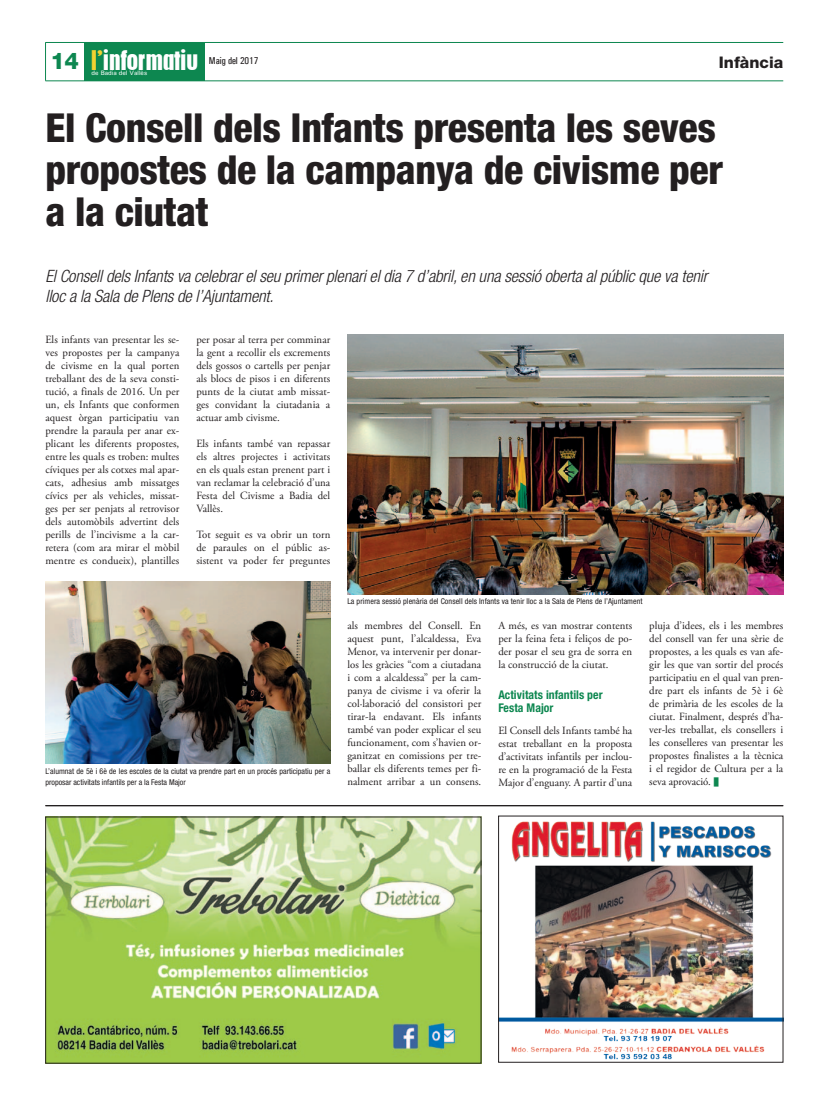
<style>
.page{position:relative;width:823px;height:1106px;background:#fff}
.page>*{position:absolute;margin:0;border:0;box-sizing:border-box;transform-origin:0 0}
.t1{font:800 condensed 40px/42px "Helvetica Neue LT Std";letter-spacing:-.01em;color:#231f20}
.t2{font:800 23px "Helvetica Neue LT Std";color:#0d8750}
.t3{font:22.3px "Pilsen Plakat";color:#fff}
.t4{font:italic 300 condensed 17px/20px "Helvetica Neue LT Std";letter-spacing:-.01em;color:#231f20}
.t5{font:800 16px "Helvetica Neue LT Std";color:#231f20}
.t6{font:700 condensed 12px/13px "Helvetica Neue LT Std";letter-spacing:.005em;color:#0d8750}
.t7{font:11px/13px "Adobe Garamond Pro";letter-spacing:.005em;color:#231f20;text-align:justify}
.t8{font:500 condensed 10px "Univers";color:#231f20}
.t9{font:condensed 8px/11px "Helvetica Neue LT Std";color:#231f20}
.t10{font:500 6.4px "Univers";color:#fff}
.s1{color:#f2d231}
.s2{color:#0d8750}
</style>
<div class="page">
<hr style="left:45px;top:805px;width:737px;height:1px;background:#231f20">
<img style="left:47px;top:818px;width:432px;height:243px">
<img style="left:500px;top:821px;width:280px;height:239px">
<hr style="left:45px;top:42px;width:737px;height:1px;background:#0d8750">
<hr style="left:45px;top:81px;width:737px;height:1px;background:#0d8750">
<hr style="left:45px;top:42px;width:1px;height:39px;background:#0d8750">
<div style="left:84px;top:42px;width:121px;height:39px;background:#0d8750"></div>
<img style="left:45px;top:581px;width:285px;height:182px">
<img style="left:347px;top:334px;width:435px;height:260px">
<h3 class="t3" style="left:91px;top:42px;width:108px"><span class="s1">l'</span>informatiu</h3>
<h3 class="t5" style="left:718px;top:53px;width:66px">Infància</h3>
<h2 class="t2" style="left:51px;top:47px;width:30px">14</h2>
<p class="t8" style="left:209px;top:55px;width:51px">Maig del 2017</p>
<p class="t10" style="left:91px;top:69px;width:57px">de Badia del Vallès</p>
<h1 class="t1" style="left:45px;top:106px;width:679px">El Consell dels Infants presenta les seves propostes de la campanya de civisme per a la ciutat</h1>
<h3 class="t4" style="left:45px;top:266px;width:663px">El Consell dels Infants va celebrar el seu primer plenari el dia 7 d’abril, en una sessió oberta al públic que va tenir lloc a la Sala de Plens de l’Ajuntament.</h3>
<p class="t7" style="left:45px;top:333px;width:135px">Els infants van presentar les se&shy;ves propostes per la campanya de civisme en la qual porten treballant des de la seva consti&shy;tució, a finals de 2016. Un per un, els Infants que conformen aquest òrgan participatiu van prendre la paraula per anar ex&shy;plicant les diferents propostes, entre les quals es troben: multes cíviques per als cotxes mal apar&shy;cats, adhesius amb missatges cívics per als vehicles, missat&shy;ges per ser penjats al retrovisor dels automòbils advertint dels perills de l’incivisme a la car&shy;retera (com ara mirar el mòbil mentre es condueix), plantilles</p>
<p class="t7" style="left:196px;top:333px;width:135px">per posar al terra per comminar la gent a recollir els excrements dels gossos o cartells per penjar als blocs de pisos i en diferents punts de la ciutat amb missat&shy;ges convidant la ciutadania a actuar amb civisme.</p>
<p class="t7" style="left:196px;top:437px;width:135px">Els infants també van repassar els altres projectes i activitats en els quals estan prenent part i van reclamar la celebració d’una Festa del Civisme a Badia del Vallès.</p>
<p class="t7" style="left:196px;top:528px;width:135px">Tot seguit es va obrir un torn de paraules on el públic as&shy;sistent va poder fer preguntes</p>
<p class="t9" style="left:45px;top:765px;width:286px">L’alumnat de 5è i 6è de les escoles de la ciutat va prendre part en un procés participatiu per a proposar activitats infantils per a la Festa Major</p>
<p class="t9" style="left:347px;top:595px;width:296px">La primera sessió plenària del Consell dels Infants va tenir lloc a la Sala de Plens de l’Ajuntament</p>
<p class="t7" style="left:347px;top:619px;width:135px">als membres del Consell. En aquest punt, l’alcaldessa, Eva Menor, va intervenir per donar&shy;los les gràcies “com a ciutadana i com a alcaldessa” per la cam&shy;panya de civisme i va oferir la col·laboració del consistori per tirar-la endavant. Els infants també van poder explicar el seu funcionament, com s’havien or&shy;ganitzat en comissions per tre&shy;ballar els diferents temes per fi&shy;nalment arribar a un consens.</p>
<p class="t7" style="left:498px;top:619px;width:135px">A més, es van mostrar contents per la feina feta i feliços de po&shy;der posar el seu gra de sorra en la construcció de la ciutat.</p>
<p class="t6" style="left:498px;top:688px;width:106px">Activitats infantils per<br>Festa Major</p>
<p class="t7" style="left:498px;top:724px;width:135px">El Consell dels Infants també ha estat treballant en la proposta d’activitats infantils per inclou&shy;re en la programació de la Festa Major d’enguany. A partir d’una</p>
<p class="t7" style="left:649px;top:619px;width:135px">pluja d’idees, els i les membres del consell van fer una sèrie de propostes, a les quals es van afe&shy;gir les que van sortir del procés participatiu en el qual van pren&shy;dre part els infants de 5è i 6è de primària de les escoles de la ciutat. Finalment, després d’ha&shy;ver-les treballat, els consellers i les conselleres van presentar les propostes finalistes a la tècnica i el regidor de Cultura per a la seva aprovació. <span class="s2">■</span></p>
</div>
